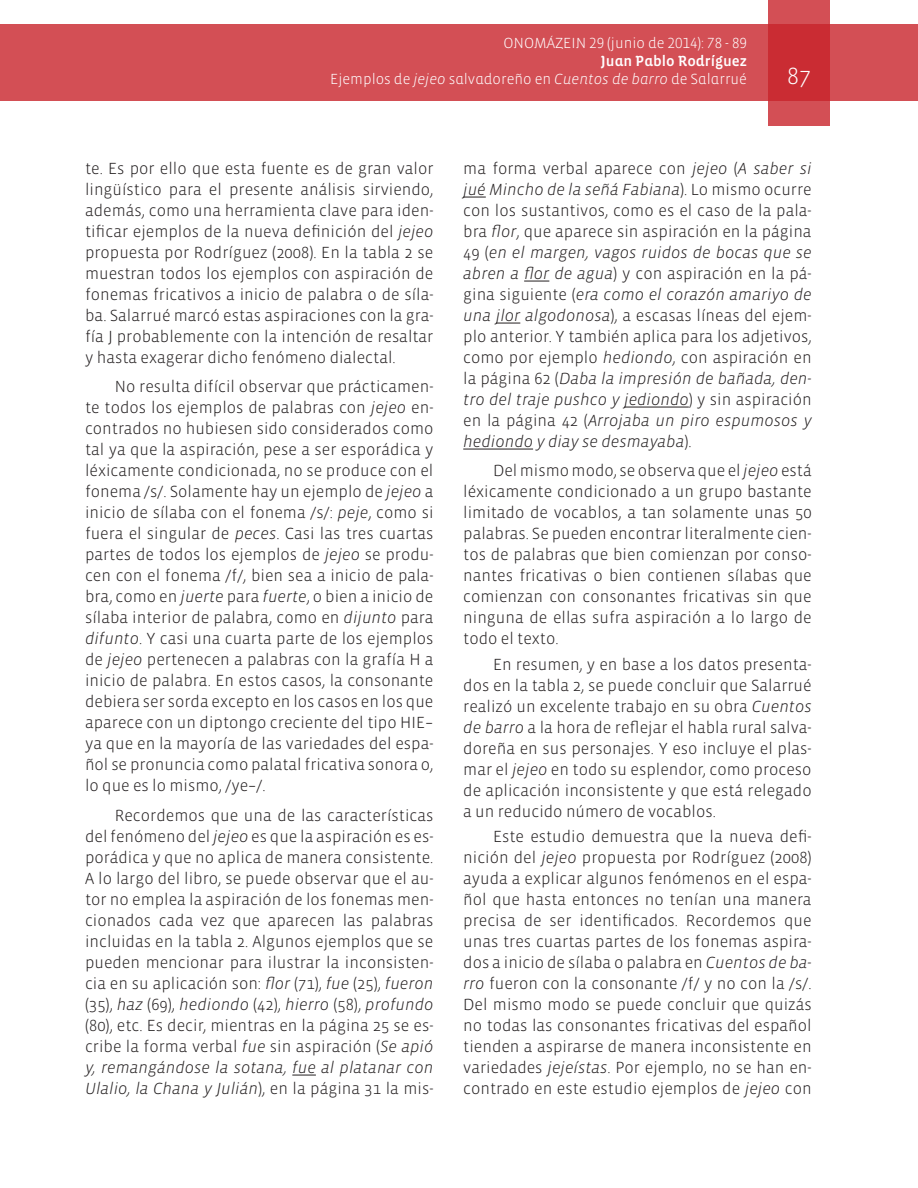
<style>
.page{position:relative;width:918px;height:1188px;background:#fff}
.page>*{position:absolute;margin:0;border:0;box-sizing:border-box;transform-origin:0 0}
.t1{font:300 24px "Vista Sans";color:#fff}
.Textos{font:300 16.5px/21px "Vista Sans";color:#231f20;text-align:justify}
.t2{font:300 15px "Vista Sans Alt";color:#fff}
.t3{font:15px "Vista Sans Alt Med";color:#fff}
.s1{font-family:"Vista Sans Alt Light Ita";font-weight:400}
.s2{font-style:italic}
</style>
<div class="page">
<div style="left:0;top:25px;width:918px;height:76px;background:#d34f55"></div>
<svg style="left:768px;top:0;width:62px;height:126px;background:#cd3940"></svg>
<svg style="left:292px;top:1075px;width:24px;height:1px"></svg>
<svg style="left:463px;top:197px;width:23px;height:1px"></svg>
<svg style="left:524px;top:281px;width:25px;height:1px"></svg>
<svg style="left:496px;top:323px;width:24px;height:1px"></svg>
<hr style="left:624px;top:407px;width:65px;height:1px;background:#231f20">
<hr style="left:463px;top:449px;width:70px;height:1px;background:#231f20">
<p class="t2" style="left:503px;top:36px;width:245px">ONOMÁZEIN 29 (junio de 2014): 78 - 89</p>
<p class="t3" style="left:601px;top:54px;width:148px">Juan Pablo Rodríguez</p>
<p class="t2" style="left:330px;top:72px;width:418px">Ejemplos de <span class="s1">jejeo</span> salvadoreño en <span class="s1">Cuentos de barro</span> de Salarrué</p>
<h1 class="t1" style="left:787px;top:64px;width:25px">87</h1>
<p class="Textos" style="left:85px;top:158px;width:350px">te. Es por ello que esta fuente es de gran valor lingüístico para el presente análisis sirviendo, además, como una herramienta clave para iden&shy;tificar ejemplos de la nueva definición del <span class="s2">jejeo </span>propuesta por Rodríguez (2008). En la tabla 2 se muestran todos los ejemplos con aspiración de fonemas fricativos a inicio de palabra o de síla&shy;ba. Salarrué marcó estas aspiraciones con la gra&shy;fía J probablemente con la intención de resaltar y hasta exagerar dicho fenómeno dialectal.</p>
<p class="Textos" style="left:85px;top:377px;width:350px;text-indent:30px">No resulta difícil observar que prácticamen&shy;te todos los ejemplos de palabras con <span class="s2">jejeo</span> en&shy;contrados no hubiesen sido considerados como tal ya que la aspiración, pese a ser esporádica y léxicamente condicionada, no se produce con el fonema /s/. Solamente hay un ejemplo de <span class="s2">jejeo</span> a inicio de sílaba con el fonema /s/: <span class="s2">peje</span>, como si fuera el singular de <span class="s2">peces</span>. Casi las tres cuartas partes de todos los ejemplos de <span class="s2">jejeo</span> se produ&shy;cen con el fonema /f/, bien sea a inicio de pala&shy;bra, como en <span class="s2">juerte</span> para <span class="s2">fuerte</span>, o bien a inicio de sílaba interior de palabra, como en <span class="s2">dijunto</span> para <span class="s2">difunto</span>. Y casi una cuarta parte de los ejemplos de <span class="s2">jejeo</span> pertenecen a palabras con la grafía H a inicio de palabra. En estos casos, la consonante debiera ser sorda excepto en los casos en los que aparece con un diptongo creciente del tipo HIE− ya que en la mayoría de las variedades del espa&shy;ñol se pronuncia como palatal fricativa sonora o, lo que es lo mismo, /ye−/.</p>
<p class="Textos" style="left:85px;top:805px;width:350px;text-indent:30px">Recordemos que una de las características del fenómeno del <span class="s2">jejeo</span> es que la aspiración es es&shy;porádica y que no aplica de manera consistente.<br>A lo largo del libro, se puede observar que el au&shy;tor no emplea la aspiración de los fonemas men&shy;cionados cada vez que aparecen las palabras incluidas en la tabla 2. Algunos ejemplos que se pueden mencionar para ilustrar la inconsisten&shy;cia en su aplicación son: <span class="s2">flor</span> (71), <span class="s2">fue</span> (25), <span class="s2">fueron </span>(35), <span class="s2">haz</span> (69), <span class="s2">hediondo</span> (42), <span class="s2">hierro</span> (58), <span class="s2">profundo </span>(80), etc. Es decir, mientras en la página 25 se es&shy;cribe la forma verbal <span class="s2">fue</span> sin aspiración (<span class="s2">Se apió y, remangándose la sotana, fue al platanar con Ulalio, la Chana y Julián</span>), en la página 31 la mis-</p>
<p class="Textos" style="left:463px;top:158px;width:350px">ma forma verbal aparece con <span class="s2">jejeo</span> (<span class="s2">A saber si jué Mincho de la señá Fabiana</span>). Lo mismo ocurre con los sustantivos, como es el caso de la pala&shy;bra <span class="s2">flor</span>, que aparece sin aspiración en la página 49 (<span class="s2">en el margen, vagos ruidos de bocas que se abren a flor de agua</span>) y con aspiración en la pá&shy;gina siguiente (<span class="s2">era como el corazón amariyo de una jlor algodonosa</span>), a escasas líneas del ejem&shy;plo anterior. Y también aplica para los adjetivos, como por ejemplo <span class="s2">hediondo</span>, con aspiración en la página 62 (<span class="s2">Daba la impresión de bañada, den&shy;tro del traje pushco y jediondo</span>) y sin aspiración en la página 42 (<span class="s2">Arrojaba un piro espumosos y hediondo y diay se desmayaba</span>).</p>
<p class="Textos" style="left:463px;top:461px;width:350px;text-indent:30px">Del mismo modo, se observa que el <span class="s2">jejeo</span> está léxicamente condicionado a un grupo bastante limitado de vocablos, a tan solamente unas 50 palabras. Se pueden encontrar literalmente cien&shy;tos de palabras que bien comienzan por conso&shy;nantes fricativas o bien contienen sílabas que comienzan con consonantes fricativas sin que ninguna de ellas sufra aspiración a lo largo de todo el texto.</p>
<p class="Textos" style="left:463px;top:654px;width:350px;text-indent:30px">En resumen, y en base a los datos presenta&shy;dos en la tabla 2, se puede concluir que Salarrué realizó un excelente trabajo en su obra <span class="s2">Cuentos de barro</span> a la hora de reflejar el habla rural salva&shy;doreña en sus personajes. Y eso incluye el plas&shy;mar el <span class="s2">jejeo</span> en todo su esplendor, como proceso de aplicación inconsistente y que está relegado a un reducido número de vocablos.</p>
<p class="Textos" style="left:463px;top:826px;width:350px;text-indent:30px">Este estudio demuestra que la nueva defi&shy;nición del <span class="s2">jejeo</span> propuesta por Rodríguez (2008) ayuda a explicar algunos fenómenos en el espa&shy;ñol que hasta entonces no tenían una manera precisa de ser identificados. Recordemos que unas tres cuartas partes de los fonemas aspira&shy;dos a inicio de sílaba o palabra en <span class="s2">Cuentos de ba&shy;rro</span> fueron con la consonante /f/ y no con la /s/.<br>Del mismo modo se puede concluir que quizás no todas las consonantes fricativas del español tienden a aspirarse de manera inconsistente en variedades <span class="s2">jejeístas</span>. Por ejemplo, no se han en&shy;contrado en este estudio ejemplos de <span class="s2">jejeo</span> con</p>
</div>
